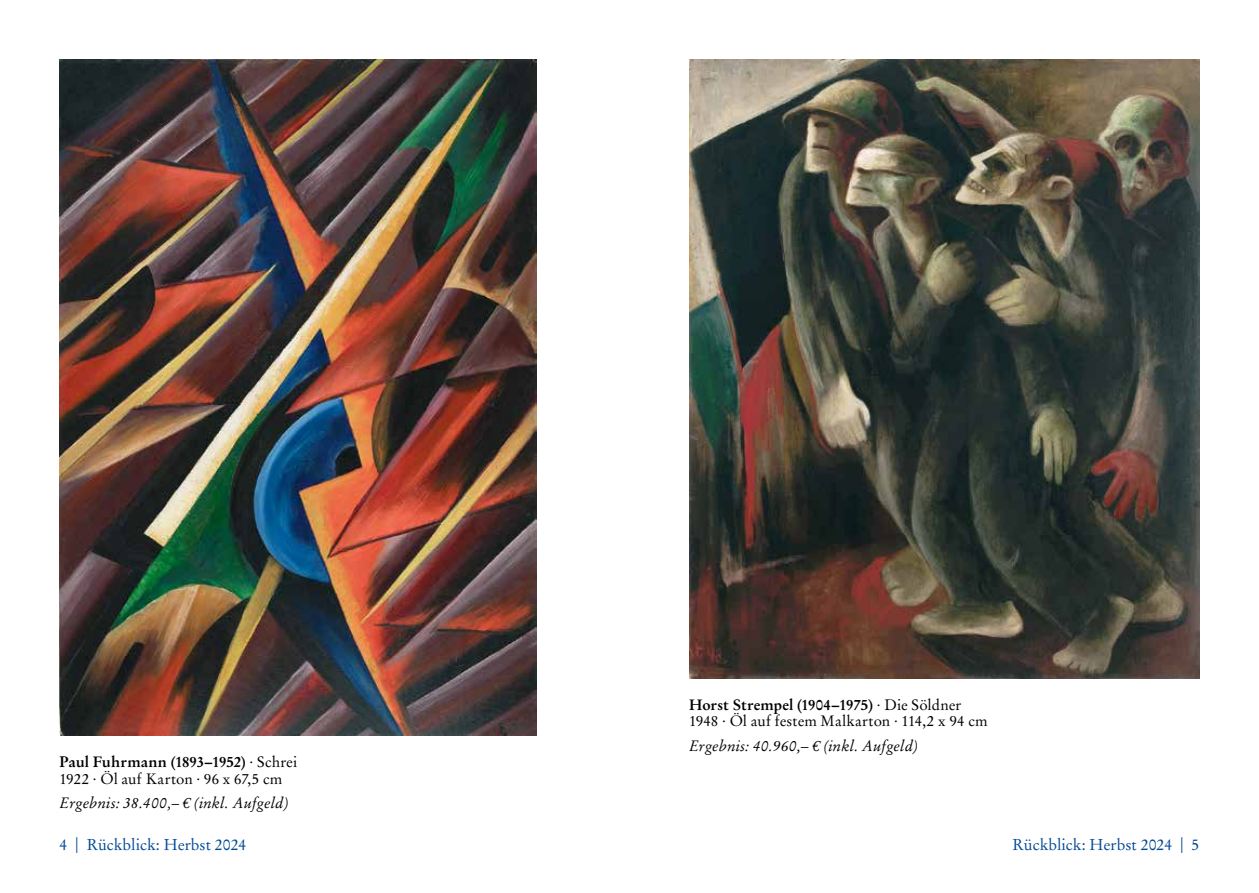
<style>
.page{position:relative;width:1259px;height:893px;background:#fff}
.page>*{position:absolute;margin:0;border:0;box-sizing:border-box;transform-origin:0 0}
.t1{font:15.75px "Stempel Garamond LT Std";color:#034a94}
.t2{font:15px/16.5px "Stempel Garamond LT Std";letter-spacing:.01em;color:#000}
.t3{font:italic 15px "Stempel Garamond LT Std";letter-spacing:.005em;color:#000}
.s1{font-weight:700}
</style>
<div class="page">
<img style="left:60px;top:60px;width:476px;height:676px">
<img style="left:689px;top:60px;width:510px;height:618px">
<p class="t2" style="left:60px;top:754px;width:239px"><span class="s1">Paul Fuhrmann (1893–1952)</span> · Schrei<br>1922 · Öl auf Karton · 96 x 67,5 cm</p>
<p class="t3" style="left:60px;top:793px;width:230px">Ergebnis: 38.400,– € (inkl. Aufgeld)</p>
<p class="t1" style="left:60px;top:836px;width:188px">4 | Rückblick: Herbst 2024</p>
<p class="t2" style="left:689px;top:696px;width:300px"><span class="s1">Horst Strempel (1904–1975)</span> · Die Söldner<br>1948 · Öl auf festem Malkarton · 114,2 x 94 cm</p>
<p class="t3" style="left:689px;top:736px;width:230px">Ergebnis: 40.960,– € (inkl. Aufgeld)</p>
<p class="t1" style="left:1012px;top:836px;width:188px">Rückblick: Herbst 2024 | 5</p>
</div>
